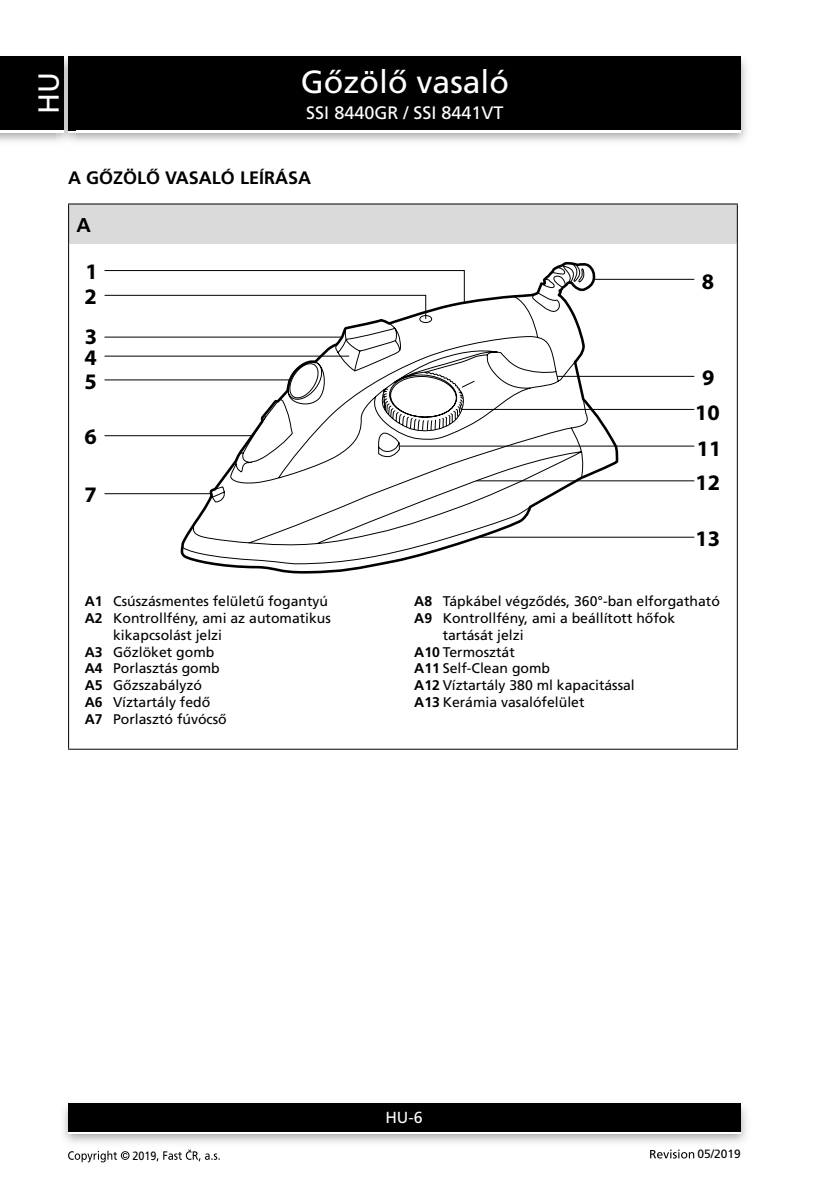
<style>
.page{position:relative;width:840px;height:1191px;background:#fff}
.page>*{position:absolute;margin:0;border:0;box-sizing:border-box;transform-origin:0 0}
.t1{font:32px "Frutiger CE";color:#fff}
.t2{font:29px "Frutiger CE";color:#fff}
.t3{font:700 22.2px/40px "Myriad Pro";color:#000}
.t4{font:700 20px "Frutiger CE";color:#000}
.t5{font:700 18px "Frutiger CE";color:#000}
.t6{font:18px "Frutiger CE";color:#fff}
.t7{font:16px "Frutiger CE";color:#fff}
.t8{font:14px "Frutiger CE";color:#000}
.t9{font:12px "Frutiger CE";color:#000}
.t10{font:12px "Frutiger CE";color:#000;scale:.9 1}
.s1{font-weight:700}
</style>
<div class="page">
<img style="left:0;top:56px;width:747px;height:86px">
<div style="left:68px;top:59px;width:672px;height:74px;background:#fff"></div>
<div style="left:68px;top:57px;width:672px;height:73px;background:#000"></div>
<img style="left:63px;top:1103px;width:684px;height:40px">
<div style="left:68px;top:1106px;width:672px;height:28px;background:linear-gradient(to right,#fff,#fff)"></div>
<div style="left:68px;top:1103px;width:672px;height:28px;background:#000"></div>
<img style="left:57px;top:56px;width:18px;height:86px">
<img style="left:68px;top:130px;width:7px;height:3px">
<svg style="left:68px;top:57px;width:7px;height:2px"></svg>
<img style="left:68px;top:59px;width:7px;height:71px">
<div style="left:0;top:59px;width:64px;height:74px;background:#fff"></div>
<div style="left:0;top:57px;width:64px;height:73px;background:#000"></div>
<svg style="left:650px;top:1149px;width:43px;height:9px"></svg>
<svg style="left:68px;top:1150px;width:61px;height:12px"></svg>
<svg style="left:156px;top:1149px;width:64px;height:12px"></svg>
<div style="left:69px;top:204px;width:668px;height:40px;background:#dadada"></div>
<hr style="left:68px;top:203px;width:669px;height:1px;background:#000">
<hr style="left:68px;top:204px;width:1px;height:40px;background:#000">
<hr style="left:736px;top:204px;width:1px;height:40px;background:#000">
<hr style="left:68px;top:244px;width:1px;height:504px;background:#000">
<hr style="left:736px;top:244px;width:1px;height:504px;background:#000">
<hr style="left:68px;top:748px;width:669px;height:1px;background:#000">
<svg style="left:180px;top:262px;width:414px;height:311px"></svg>
<svg style="left:104px;top:270px;width:590px;height:268px"></svg>
<h2 class="t2" style="left:32px;top:114px;width:43px;rotate:-90deg">HU</h2>
<h1 class="t1" style="left:300px;top:64px;width:210px">Gőzölő vasaló</h1>
<p class="t6" style="left:306px;top:102px;width:199px">SSI 8440GR / SSI 8441VT</p>
<p class="t5" style="left:68px;top:168px;width:244px">A GŐZÖLŐ VASALÓ LEÍRÁSA</p>
<h3 class="t4" style="left:77px;top:213px;width:16px">A</h3>
<h3 class="t3" style="left:85px;top:251px;width:14px">1</h3>
<h3 class="t3" style="left:85px;top:276px;width:14px">2<br>3</h3>
<h3 class="t3" style="left:84px;top:345px;width:14px;line-height:23.8px">4<br>5</h3>
<h3 class="t3" style="left:84px;top:416px;width:14px">6</h3>
<h3 class="t3" style="left:84px;top:474px;width:14px">7</h3>
<p class="t8" style="left:85px;top:593px;width:245px"><span class="s1">A1</span> Csúszásmentes felületű fogantyú</p>
<p class="t8" style="left:85px;top:610px;width:247px"><span class="s1">A2</span> Kontrollfény, ami az automatikus</p>
<p class="t8" style="left:113px;top:627px;width:110px">kikapcsolást jelzi</p>
<p class="t8" style="left:85px;top:643px;width:131px"><span class="s1">A3</span> Gőzlöket gomb</p>
<p class="t8" style="left:85px;top:660px;width:136px"><span class="s1">A4</span> Porlasztás gomb</p>
<p class="t8" style="left:85px;top:677px;width:119px"><span class="s1">A5</span> Gőzszabályzó</p>
<p class="t8" style="left:85px;top:694px;width:127px"><span class="s1">A6</span> Víztartály fedő</p>
<p class="t8" style="left:85px;top:711px;width:143px"><span class="s1">A7</span> Porlasztó fúvócső</p>
<h3 class="t3" style="left:701px;top:261px;width:14px">8</h3>
<h3 class="t3" style="left:701px;top:357px;width:14px">9</h3>
<h3 class="t3" style="left:694px;top:394px;width:28px;line-height:35.4px">10<br>11</h3>
<h3 class="t3" style="left:695px;top:462px;width:26px">12</h3>
<h3 class="t3" style="left:695px;top:518px;width:26px">13</h3>
<p class="t8" style="left:414px;top:593px;width:307px"><span class="s1">A8</span> Tápkábel végződés, 360°-ban elforgatható</p>
<p class="t8" style="left:414px;top:610px;width:262px"><span class="s1">A9</span> Kontrollfény, ami a beállított hőfok</p>
<p class="t8" style="left:442px;top:627px;width:82px">tartását jelzi</p>
<p class="t8" style="left:414px;top:643px;width:102px"><span class="s1">A10</span> Termosztát</p>
<p class="t8" style="left:414px;top:660px;width:137px"><span class="s1">A11</span> Self-Clean gomb</p>
<p class="t8" style="left:414px;top:677px;width:222px"><span class="s1">A12</span> Víztartály 380 ml kapacitással</p>
<p class="t8" style="left:414px;top:694px;width:171px"><span class="s1">A13</span> Kerámia vasalófelület</p>
<p class="t7" style="left:385px;top:1108px;width:39px">HU-6</p>
<p class="t10" style="left:132px;top:1148px;width:28px">2019</p>
<p class="t9" style="left:697px;top:1147px;width:45px">05/2019</p>
</div>
